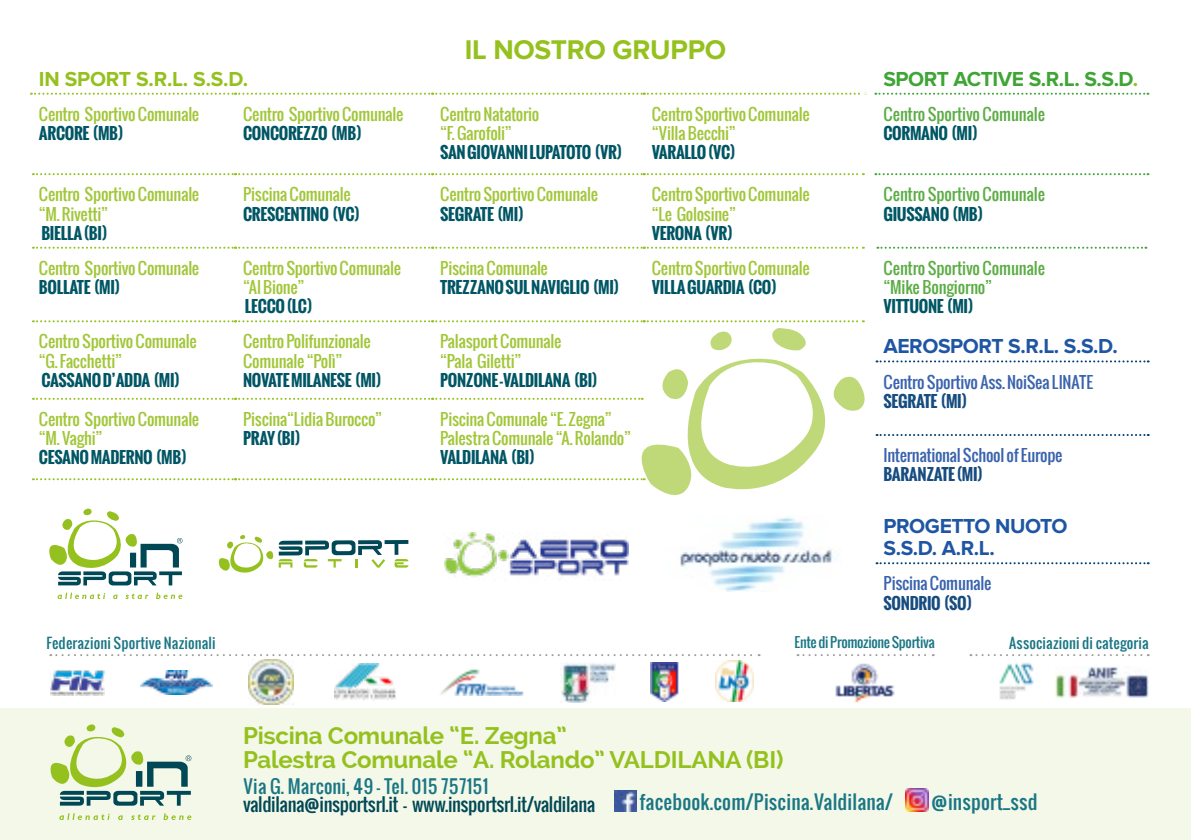
<style>
.page{position:relative;width:1191px;height:840px;background:#fff}
.page>*{position:absolute;margin:0;border:0;box-sizing:border-box;transform-origin:0 0}
.t1{font:700 28px "Proxima Nova";letter-spacing:-.01em;color:#95c11f}
.t2{font:700 24px/24px "Raleway";letter-spacing:-.01em;color:#95c11f}
.t3{font:700 21px/22px "Proxima Nova";letter-spacing:-.02em;color:#1f56a4}
.t4{font:700 21px "Proxima Nova";letter-spacing:-.02em;color:#3fa535}
.t5{font:700 21px "Proxima Nova";letter-spacing:-.01em;color:#95c11f}
.t6{font:19px "Oswald";letter-spacing:.01em;color:#1a7684}
.t7{font:18px "Oswald";letter-spacing:-.02em;color:#004855}
.t8{font:18px "Oswald";letter-spacing:.01em;color:#1a7684}
.t9{font:16px/19.2px "Oswald";letter-spacing:-.02em;color:#a2c73a}
.t10{font:700 16px "Oswald";letter-spacing:-.02em;color:#005664}
.t11{font:16px/19.2px "Oswald";letter-spacing:-.01em;color:#5dad46}
.t12{font:16px "Oswald";letter-spacing:-.02em;color:#3b64ad}
.t13{font:700 16px "Oswald";letter-spacing:-.02em;color:#164c7f}
.t14{font:14px "Oswald";letter-spacing:.01em;color:#1a7684}
.t15{font:13.6px "Oswald";letter-spacing:-.025em;color:#1a7684}
.s1{color:#95c11f}
</style>
<div class="page">
<svg style="left:33px;top:320px;width:832px;height:2px"></svg>
<svg style="left:33px;top:397px;width:587px;height:2px"></svg>
<svg style="left:33px;top:478px;width:588px;height:2px"></svg>
<svg style="left:31px;top:93px;width:1119px;height:2px"></svg>
<svg style="left:33px;top:173px;width:1117px;height:2px"></svg>
<svg style="left:33px;top:246px;width:1115px;height:2px"></svg>
<svg style="left:876px;top:360px;width:272px;height:2px"></svg>
<svg style="left:876px;top:434px;width:272px;height:2px"></svg>
<svg style="left:876px;top:562px;width:272px;height:2px"></svg>
<svg style="left:797px;top:654px;width:136px;height:1px"></svg>
<img style="left:835px;top:663px;width:60px;height:40px">
<svg style="left:50px;top:654px;width:709px;height:1px"></svg>
<img style="left:334px;top:663px;width:62px;height:37px">
<img style="left:50px;top:670px;width:55px;height:25px">
<img style="left:140px;top:670px;width:72px;height:23px">
<img style="left:651px;top:662px;width:28px;height:39px">
<img style="left:560px;top:663px;width:55px;height:39px">
<img style="left:441px;top:669px;width:83px;height:26px">
<img style="left:715px;top:660px;width:38px;height:41px">
<svg style="left:970px;top:654px;width:178px;height:1px"></svg>
<img style="left:999px;top:662px;width:34px;height:38px">
<img style="left:1055px;top:666px;width:93px;height:30px">
<img style="left:248px;top:659px;width:45px;height:44px">
<svg style="left:58px;top:592px;width:125px;height:6px"></svg>
<svg style="left:49px;top:508px;width:133px;height:77px"></svg>
<img style="left:680px;top:517px;width:156px;height:74px">
<img style="left:445px;top:532px;width:184px;height:46px">
<svg style="left:218px;top:535px;width:190px;height:38px"></svg>
<svg style="left:621px;top:328px;width:244px;height:167px"></svg>
<div style="left:0;top:708px;width:1191px;height:131px;background:#f4f8e9"></div>
<svg style="left:59px;top:813px;width:133px;height:6px"></svg>
<svg style="left:50px;top:724px;width:141px;height:81px"></svg>
<img style="left:615px;top:790px;width:21px;height:21px">
<img style="left:905px;top:788px;width:23px;height:23px">
<h1 class="t1" style="left:465px;top:34px;width:263px">IL NOSTRO GRUPPO</h1>
<h3 class="t5" style="left:39px;top:67px;width:211px">IN SPORT S.R.L. S.S.D.</h3>
<h3 class="t4" style="left:883px;top:67px;width:256px">SPORT ACTIVE S.R.L. S.S.D<span class="s1">.</span></h3>
<p class="t9" style="left:39px;top:104px;width:162px">Centro Sportivo Comunale</p>
<p class="t10" style="left:39px;top:121px;width:86px">ARCORE (MB)</p>
<p class="t9" style="left:243px;top:104px;width:162px">Centro Sportivo Comunale</p>
<p class="t10" style="left:243px;top:121px;width:120px">CONCOREZZO (MB)</p>
<p class="t9" style="left:651px;top:104px;width:160px">Centro Sportivo Comunale “Villa Becchi”</p>
<p class="t10" style="left:651px;top:140px;width:85px">VARALLO (VC)</p>
<p class="t11" style="left:883px;top:104px;width:163px">Centro Sportivo Comunale</p>
<p class="t10" style="left:883px;top:121px;width:96px">CORMANO (MI)</p>
<p class="t9" style="left:440px;top:104px;width:101px">Centro Natatorio “F. Garofoli”</p>
<p class="t10" style="left:440px;top:140px;width:183px">SAN GIOVANNI LUPATOTO (VR)</p>
<p class="t9" style="left:39px;top:184px;width:162px">Centro Sportivo Comunale “M. Rivetti”</p>
<p class="t10" style="left:41px;top:221px;width:67px">BIELLA (BI)</p>
<p class="t9" style="left:39px;top:258px;width:162px">Centro Sportivo Comunale</p>
<p class="t10" style="left:39px;top:275px;width:83px">BOLLATE (MI)</p>
<p class="t9" style="left:39px;top:331px;width:160px">Centro Sportivo Comunale “G. Facchetti”</p>
<p class="t10" style="left:41px;top:368px;width:140px">CASSANO D’ADDA (MI)</p>
<p class="t9" style="left:39px;top:409px;width:162px">Centro Sportivo Comunale “M. Vaghi”</p>
<p class="t10" style="left:39px;top:445px;width:149px">CESANO MADERNO (MB)</p>
<p class="t9" style="left:243px;top:184px;width:109px">Piscina Comunale</p>
<p class="t10" style="left:243px;top:202px;width:118px">CRESCENTINO (VC)</p>
<p class="t9" style="left:243px;top:258px;width:160px">Centro Sportivo Comunale “Al Bione”</p>
<p class="t10" style="left:245px;top:294px;width:69px">LECCO (LC)</p>
<p class="t9" style="left:243px;top:331px;width:129px">Centro Polifunzionale<br>Comunale “Polì”</p>
<p class="t10" style="left:243px;top:368px;width:140px">NOVATE MILANESE (MI)</p>
<p class="t9" style="left:243px;top:409px;width:141px">Piscina“Lidia Burocco”</p>
<p class="t10" style="left:243px;top:426px;width:58px">PRAY (BI)</p>
<p class="t9" style="left:440px;top:184px;width:160px">Centro Sportivo Comunale</p>
<p class="t10" style="left:440px;top:202px;width:85px">SEGRATE (MI)</p>
<p class="t9" style="left:440px;top:258px;width:109px">Piscina Comunale</p>
<p class="t10" style="left:440px;top:275px;width:180px">TREZZANO SUL NAVIGLIO (MI)</p>
<p class="t9" style="left:440px;top:331px;width:123px">Palasport Comunale “Pala Giletti”</p>
<p class="t10" style="left:440px;top:368px;width:159px">PONZONE -VALDILANA (BI)</p>
<p class="t9" style="left:440px;top:409px;width:192px">Piscina Comunale “E. Zegna”<br>Palestra Comunale “A. Rolando”</p>
<p class="t10" style="left:440px;top:445px;width:96px">VALDILANA (BI)</p>
<p class="t9" style="left:651px;top:184px;width:160px">Centro Sportivo Comunale “Le Golosine”</p>
<p class="t10" style="left:651px;top:221px;width:82px">VERONA (VR)</p>
<p class="t9" style="left:651px;top:258px;width:160px">Centro Sportivo Comunale</p>
<p class="t10" style="left:651px;top:275px;width:126px">VILLA GUARDIA (CO)</p>
<p class="t11" style="left:883px;top:184px;width:163px">Centro Sportivo Comunale</p>
<p class="t10" style="left:883px;top:202px;width:101px">GIUSSANO (MB)</p>
<p class="t11" style="left:883px;top:258px;width:163px">Centro Sportivo Comunale “Mike Bongiorno”</p>
<p class="t10" style="left:883px;top:294px;width:91px">VITTUONE (MI)</p>
<h3 class="t3" style="left:883px;top:336px;width:236px">AEROSPORT S.R.L. S.S.D.</h3>
<p class="t12" style="left:883px;top:369px;width:211px">Centro Sportivo Ass. NoiSea LINATE</p>
<p class="t13" style="left:883px;top:389px;width:85px">SEGRATE (MI)</p>
<p class="t12" style="left:883px;top:443px;width:181px">International School of Europe</p>
<p class="t13" style="left:883px;top:462px;width:101px">BARANZATE (MI)</p>
<h3 class="t3" style="left:883px;top:515px;width:186px">PROGETTO NUOTO<br>S.S.D. A.R.L.</h3>
<p class="t12" style="left:883px;top:571px;width:109px">Piscina Comunale</p>
<p class="t13" style="left:883px;top:590px;width:90px">SONDRIO (SO)</p>
<p class="t14" style="left:46px;top:631px;width:171px">Federazioni Sportive Nazionali</p>
<p class="t15" style="left:794px;top:631px;width:142px">Ente di Promozione Sportiva</p>
<p class="t14" style="left:1009px;top:631px;width:141px">Associazioni di categoria</p>
<h2 class="t2" style="left:243px;top:723px;width:542px">Piscina Comunale “E. Zegna”<br>Palestra Comunale “A. Rolando” VALDILANA (BI)</h2>
<p class="t8" style="left:243px;top:771px;width:247px">Via G. Marconi, 49 - Tel. 015 757151</p>
<p class="t7" style="left:243px;top:789px;width:354px">valdilana@insportsrl.it - www.insportsrl.it/valdilana</p>
<p class="t6" style="left:639px;top:787px;width:255px">facebook.com/Piscina.Valdilana/</p>
<p class="t6" style="left:931px;top:787px;width:108px">@insport_ssd</p>
</div>
